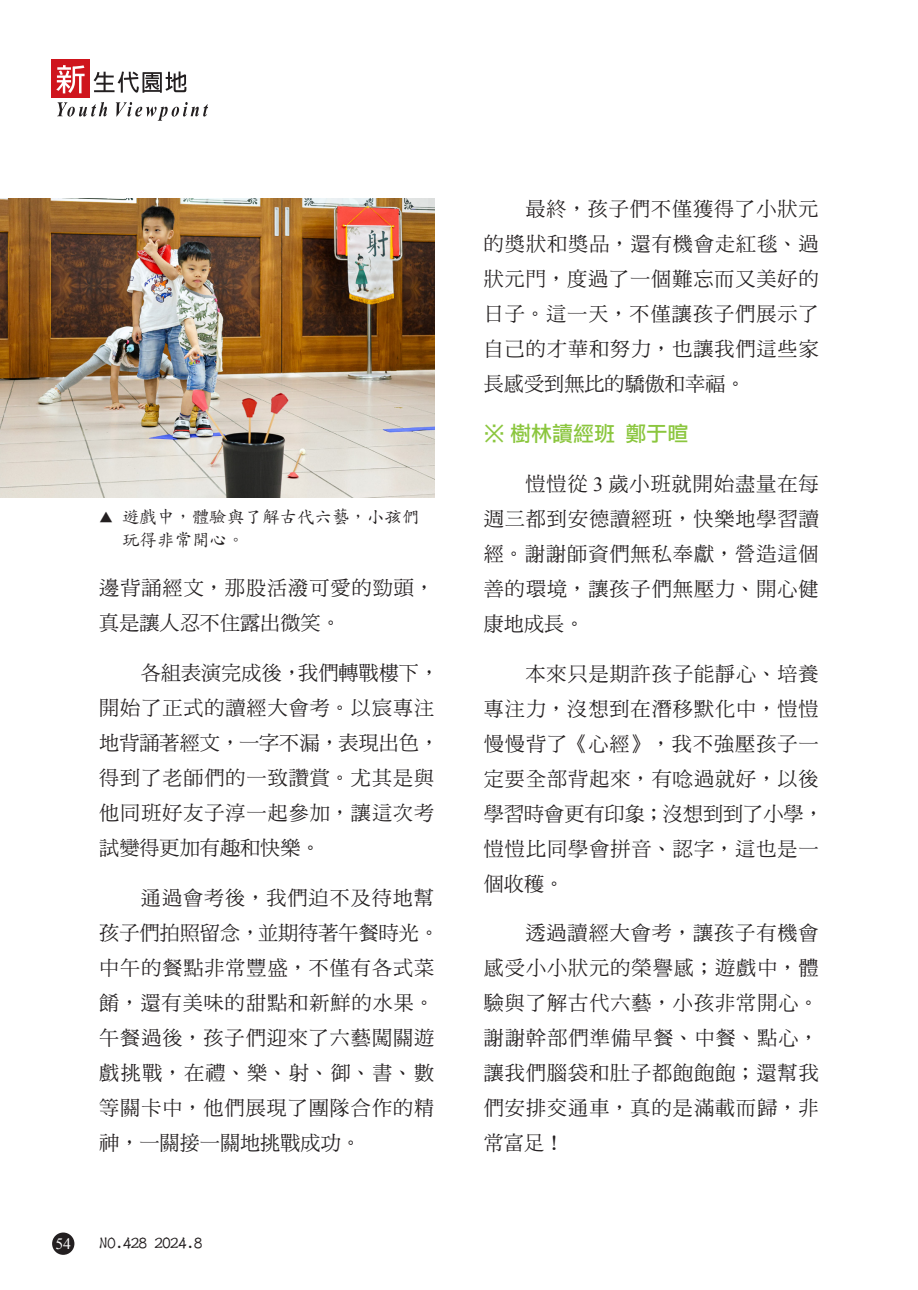
<style>
.page{position:relative;width:918px;height:1290px;background:#fff}
.page>*{position:absolute;margin:0;border:0;box-sizing:border-box;transform-origin:0 0}
._03_內文樣式{font:21px "Li Hei Pro";color:#8bc63e}
._03_內文樣式-2{font:20.12px/35px "DF Ming Std W5";letter-spacing:.045em;color:#231f20}
.照片說明{font:17.5px/22.8px "DF Kai Shu Std W5";color:#231f20}
.t1{font:700 17.5px "AR Li Shu B5";letter-spacing:-.05em;color:#231f20}
.t2{font:15.75px "Times New Roman";color:#fff}
.s1{font-size:14px}
.s2{font-family:"Times New Roman"}
</style>
<div class="page">
<div style="left:52px;top:1232px;width:22px;height:23px;background:#231f20;border-radius:50%"></div>
<div style="left:51px;top:60px;width:39px;height:38px;background:#cf151d"></div>
<svg style="left:56px;top:65px;width:29px;height:28px"></svg>
<svg style="left:94px;top:71px;width:92px;height:22px"></svg>
<svg style="left:57px;top:102px;width:50px;height:15px"></svg>
<svg style="left:116px;top:102px;width:92px;height:19px"></svg>
<img style="left:0;top:198px;width:434px;height:300px">
<p class="照片說明" style="left:122px;top:505px;width:299px;text-indent:-23px"><span class="s1">▲</span> 遊戲中，體驗與了解古代六藝，小孩們玩得非常開心。</p>
<p class="_03_內文樣式-2" style="left:99px;top:570px;width:336px">邊背誦經文，那股活潑可愛的勁頭，真是讓人忍不住露出微笑。</p>
<p class="_03_內文樣式-2" style="left:99px;top:655px;width:341px;text-indent:42px">各組表演完成後，我們轉戰樓下，開始了正式的讀經大會考。以宸專注地背誦著經文，一字不漏，表現出色，得到了老師們的一致讚賞。尤其是與他同班好友子淳一起參加，讓這次考試變得更加有趣和快樂。</p>
<p class="_03_內文樣式-2" style="left:99px;top:880px;width:341px;text-indent:42px">通過會考後，我們迫不及待地幫孩子們拍照留念，並期待著午餐時光。中午的餐點非常豐盛，不僅有各式菜餚，還有美味的甜點和新鮮的水果。午餐過後，孩子們迎來了六藝闖關遊戲挑戰，在禮、樂、射、御、書、數等關卡中，他們展現了團隊合作的精神，一關接一關地挑戰成功。</p>
<p class="t2" style="left:55px;top:1233px;width:17px">54</p>
<p class="t1" style="left:99px;top:1233px;width:105px">NO.428 2024.8</p>
<p class="_03_內文樣式-2" style="left:484px;top:191px;width:336px;text-align:justify;text-indent:42px">最終，孩子們不僅獲得了小狀元的獎狀和獎品，還有機會走紅毯、過狀元門，度過了一個難忘而又美好的日子。這一天，不僅讓孩子們展示了自己的才華和努力，也讓我們這些家長感受到無比的驕傲和幸福。</p>
<p class="_03_內文樣式" style="left:484px;top:423px;width:206px">※ 樹林讀經班 鄭于暄</p>
<p class="_03_內文樣式-2" style="left:484px;top:465px;width:336px;text-align:justify;text-indent:42px">愷愷從 <span class="s2">3</span> 歲小班就開始盡量在每週三都到安德讀經班，快樂地學習讀經。謝謝師資們無私奉獻，營造這個善的環境，讓孩子們無壓力、開心健康地成長。</p>
<p class="_03_內文樣式-2" style="left:484px;top:655px;width:341px;text-indent:42px">本來只是期許孩子能靜心、培養專注力，沒想到在潛移默化中，愷愷慢慢背了《心經》，我不強壓孩子一定要全部背起來，有唸過就好，以後學習時會更有印象；沒想到到了小學，愷愷比同學會拼音、認字，這也是一個收穫。</p>
<p class="_03_內文樣式-2" style="left:484px;top:915px;width:336px;text-align:justify;text-indent:42px">透過讀經大會考，讓孩子有機會感受小小狀元的榮譽感；遊戲中，體驗與了解古代六藝，小孩非常開心。謝謝幹部們準備早餐、中餐、點心，讓我們腦袋和肚子都飽飽飽；還幫我們安排交通車，真的是滿載而歸，非常富足！</p>
</div>
